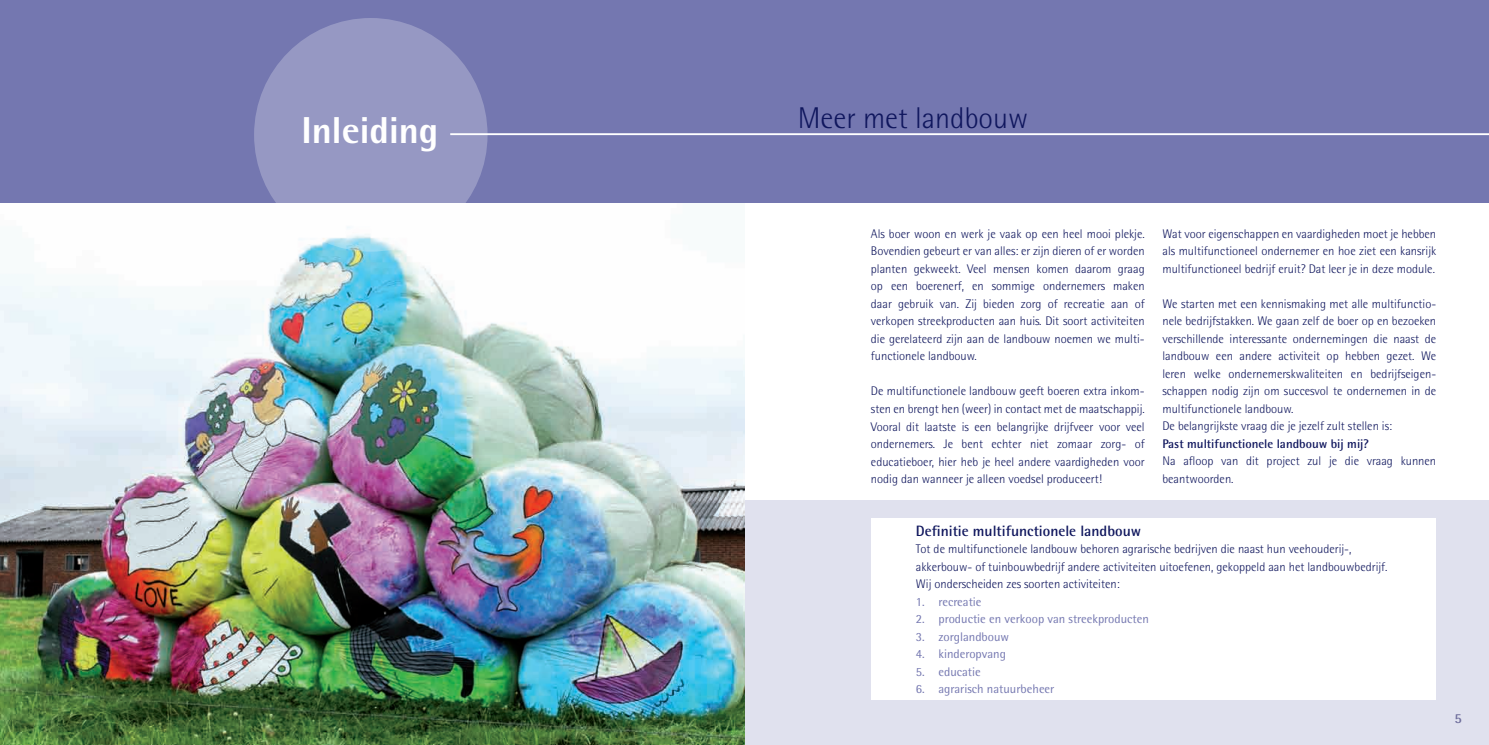
<style>
.page{position:relative;width:1489px;height:745px;background:#fff}
.page>*{position:absolute;margin:0;border:0;box-sizing:border-box;transform-origin:0 0}
.t1{font:800 37.5px "Rotis Semi Sans";color:#fff}
.t2{font:300 30px "Rotis Semi Sans";color:#0f165d}
.t3{font:700 15px "Rotis Semi Sans";color:#0f165d}
.t4{font:700 13.75px "Rotis Semi Sans";color:#6e6d9b}
.t5{font:300 12.5px/17.5px "Rotis Semi Sans";color:#0f165d;text-align:justify}
.t6{font:12.5px "Rotis Semi Sans";color:#7477b0}
.t7{font:700 12.5px "Rotis Semi Sans";color:#0f165d}
</style>
<div class="page">
<div style="left:744px;top:500px;width:744px;height:244px;background:#e0e1ee"></div>
<img style="left:0;top:241px;width:744px;height:503px">
<div style="left:0;top:0;width:1488px;height:203px;background:#7477b0"></div>
<hr style="left:450px;top:133px;width:1038px;height:2px;background:#fff">
<div style="left:870px;top:518px;width:565px;height:180px;background:#fff"></div>
<svg style="left:254px;top:18px;width:233px;height:233px;background:#a4a6cb"></svg>
<p class="t1" style="left:301px;top:107px;width:139px">Inleiding</p>
<p class="t2" style="left:797px;top:100px;width:232px">Meer met landbouw</p>
<p class="t5" style="left:870px;top:225px;width:275px">Als boer woon en werk je vaak op een heel mooi plekje.<br>Bovendien gebeurt er van alles: er zijn dieren of er worden planten gekweekt. Veel mensen komen daarom graag op een boerenerf, en sommige ondernemers maken daar gebruik van. Zij bieden zorg of recreatie aan of verkopen streekproducten aan huis. Dit soort activiteiten die gerelateerd zijn aan de landbouw noemen we multi&shy;functionele landbouw.</p>
<p class="t5" style="left:870px;top:382px;width:275px">De multifunctionele landbouw geeft boeren extra inkom&shy;sten en brengt hen (weer) in contact met de maatschappij.<br>Vooral dit laatste is een belangrijke drijfveer voor veel ondernemers. Je bent echter niet zomaar zorg- of educatieboer, hier heb je heel andere vaardigheden voor nodig dan wanneer je alleen voedsel produceert!</p>
<p class="t5" style="left:1162px;top:224px;width:275px">Wat voor eigenschappen en vaardigheden moet je hebben als multifunctioneel ondernemer en hoe ziet een kansrijk multifunctioneel bedrijf eruit? Dat leer je in deze module.</p>
<p class="t5" style="left:1162px;top:294px;width:275px">We starten met een kennismaking met alle multifunctio&shy;nele bedrijfstakken. We gaan zelf de boer op en bezoeken verschillende interessante ondernemingen die naast de landbouw een andere activiteit op hebben gezet. We leren welke ondernemerskwaliteiten en bedrijfseigen&shy;schappen nodig zijn om succesvol te ondernemen in de multifunctionele landbouw.</p>
<p class="t5" style="left:1162px;top:417px;width:231px">De belangrijkste vraag die je jezelf zult stellen is:</p>
<p class="t7" style="left:1162px;top:435px;width:208px">Past multifunctionele landbouw bij mij?</p>
<p class="t5" style="left:1162px;top:452px;width:275px">Na afloop van dit project zul je die vraag kunnen beantwoorden.</p>
<p class="t3" style="left:915px;top:521px;width:227px">Definitie multifunctionele landbouw</p>
<p class="t5" style="left:915px;top:539px;width:437px">Tot de multifunctionele landbouw behoren agrarische bedrijven die naast hun veehouderij-,</p>
<p class="t5" style="left:915px;top:557px;width:473px">akkerbouw- of tuinbouwbedrijf andere activiteiten uitoefenen, gekoppeld aan het landbouwbedrijf.</p>
<p class="t5" style="left:915px;top:574px;width:205px">Wij onderscheiden zes soorten activiteiten:</p>
<p class="t6" style="left:915px;top:593px;width:67px">1. recreatie</p>
<p class="t6" style="left:915px;top:611px;width:234px">2. productie en verkoop van streekproducten</p>
<p class="t6" style="left:915px;top:628px;width:95px">3. zorglandbouw</p>
<p class="t6" style="left:915px;top:646px;width:91px">4. kinderopvang</p>
<p class="t6" style="left:915px;top:663px;width:66px">5. educatie</p>
<p class="t6" style="left:915px;top:681px;width:140px">6. agrarisch natuurbeheer</p>
<p class="t4" style="left:1454px;top:709px;width:9px">5</p>
</div>
